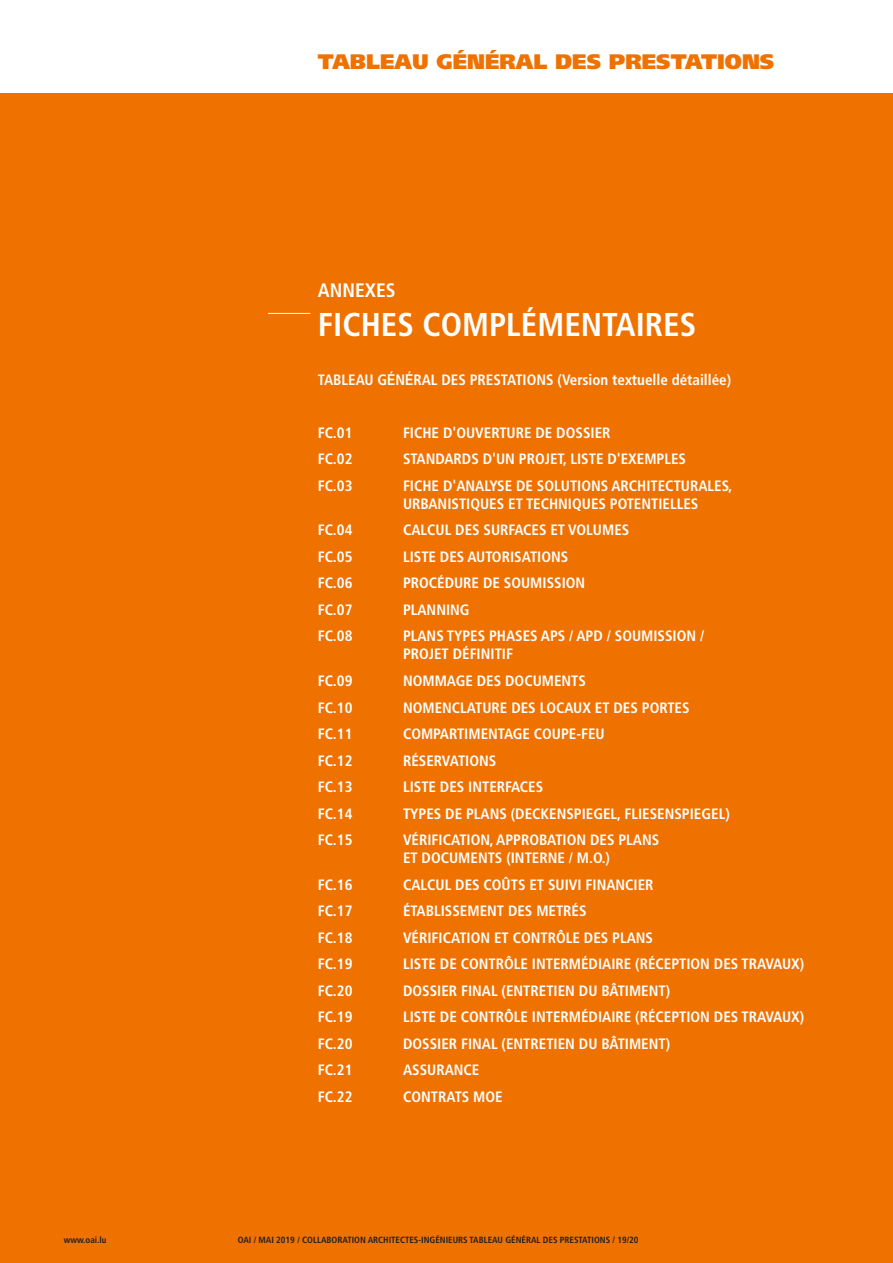
<style>
.page{position:relative;width:893px;height:1263px;background:#fff}
.page>*{position:absolute;margin:0;border:0;box-sizing:border-box;transform-origin:0 0}
.t1{font:700 condensed 33px "Frutiger LT Std";color:#fff}
.t2{font:900 21px "Frutiger LT Std";color:#ef7100}
.t3{font:700 condensed 19.5px "Frutiger LT Std";color:#fff}
.t4{font:700 condensed 15px/18px "Frutiger LT Std";color:#fff}
.t5{font:700 condensed 9px "Frutiger LT Std";color:#231f20}
.s1{font-family:"Arial Narrow";font-stretch:normal}
</style>
<div class="page">
<div style="left:0;top:93px;width:893px;height:1170px;background:#ef7100"></div>
<hr style="left:268px;top:313px;width:42px;height:1px;background:#fff">
<h2 class="t2" style="left:318px;top:49px;width:458px">TABLEAU GÉNÉRAL DES PRESTATIONS</h2>
<h3 class="t3" style="left:318px;top:278px;width:79px">ANNEXES</h3>
<h1 class="t1" style="left:318px;top:305px;width:380px">FICHES COMPLÉMENTAIRES</h1>
<p class="t4" style="left:318px;top:371px;width:415px">TABLEAU G<span class="s1">É</span>N<span class="s1">É</span>RAL DES PRESTATIONS (Version textuelle détaillée)</p>
<p class="t4" style="left:318px;top:424px;width:36px">FC.01</p>
<p class="t4" style="left:403px;top:424px;width:209px">FICHE D'OUVERTURE DE DOSSIER</p>
<p class="t4" style="left:318px;top:450px;width:36px">FC.02</p>
<p class="t4" style="left:403px;top:450px;width:285px">STANDARDS D'UN PROJET, LISTE D'EXEMPLES</p>
<p class="t4" style="left:318px;top:477px;width:36px">FC.03</p>
<p class="t4" style="left:403px;top:477px;width:331px">FICHE D'ANALYSE DE SOLUTIONS ARCHITECTURALES,<br>URBANISTIQUES ET TECHNIQUES POTENTIELLES</p>
<p class="t4" style="left:318px;top:521px;width:36px">FC.04</p>
<p class="t4" style="left:403px;top:521px;width:228px">CALCUL DES SURFACES ET VOLUMES</p>
<p class="t4" style="left:318px;top:548px;width:36px">FC.05</p>
<p class="t4" style="left:403px;top:548px;width:167px">LISTE DES AUTORISATIONS</p>
<p class="t4" style="left:318px;top:574px;width:36px">FC.06</p>
<p class="t4" style="left:403px;top:574px;width:184px">PROCÉDURE DE SOUMISSION</p>
<p class="t4" style="left:318px;top:601px;width:36px">FC.07</p>
<p class="t4" style="left:403px;top:601px;width:68px">PLANNING</p>
<p class="t4" style="left:318px;top:627px;width:36px">FC.08</p>
<p class="t4" style="left:403px;top:627px;width:303px">PLANS TYPES PHASES APS / APD / SOUMISSION /<br>PROJET DÉFINITIF</p>
<p class="t4" style="left:318px;top:672px;width:36px">FC.09</p>
<p class="t4" style="left:403px;top:672px;width:184px">NOMMAGE DES DOCUMENTS</p>
<p class="t4" style="left:318px;top:698px;width:36px">FC.10</p>
<p class="t4" style="left:403px;top:698px;width:288px">NOMENCLATURE DES LOCAUX ET DES PORTES</p>
<p class="t4" style="left:318px;top:725px;width:36px">FC.11</p>
<p class="t4" style="left:403px;top:725px;width:203px">COMPARTIMENTAGE COUPE-FEU</p>
<p class="t4" style="left:318px;top:751px;width:36px">FC.12</p>
<p class="t4" style="left:403px;top:751px;width:95px">RÉSERVATIONS</p>
<p class="t4" style="left:318px;top:778px;width:36px">FC.13</p>
<p class="t4" style="left:403px;top:778px;width:142px">LISTE DES INTERFACES</p>
<p class="t4" style="left:318px;top:804px;width:36px">FC.14</p>
<p class="t4" style="left:403px;top:804px;width:328px">TYPES DE PLANS (DECKENSPIEGEL, FLIESENSPIEGEL)</p>
<p class="t4" style="left:318px;top:831px;width:36px">FC.15</p>
<p class="t4" style="left:403px;top:831px;width:258px">VÉRIFICATION, APPROBATION DES PLANS<br>ET DOCUMENTS (INTERNE / M.O.)</p>
<p class="t4" style="left:318px;top:875px;width:36px">FC.16</p>
<p class="t4" style="left:403px;top:875px;width:252px">CALCUL DES COÛTS ET SUIVI FINANCIER</p>
<p class="t4" style="left:318px;top:902px;width:36px">FC.17</p>
<p class="t4" style="left:403px;top:902px;width:185px">ÉTABLISSEMENT DES METRÉS</p>
<p class="t4" style="left:318px;top:928px;width:36px">FC.18</p>
<p class="t4" style="left:403px;top:928px;width:252px">VÉRIFICATION ET CONTRÔLE DES PLANS</p>
<p class="t4" style="left:318px;top:955px;width:36px">FC.19</p>
<p class="t4" style="left:403px;top:955px;width:403px">LISTE DE CONTRÔLE INTERMÉDIAIRE (RÉCEPTION DES TRAVAUX)</p>
<p class="t4" style="left:318px;top:981px;width:36px">FC.20</p>
<p class="t4" style="left:403px;top:981px;width:269px">DOSSIER FINAL (ENTRETIEN DU BÂTIMENT)</p>
<p class="t4" style="left:318px;top:1008px;width:36px">FC.19</p>
<p class="t4" style="left:403px;top:1008px;width:403px">LISTE DE CONTRÔLE INTERMÉDIAIRE (RÉCEPTION DES TRAVAUX)</p>
<p class="t4" style="left:318px;top:1034px;width:36px">FC.20</p>
<p class="t4" style="left:403px;top:1034px;width:269px">DOSSIER FINAL (ENTRETIEN DU BÂTIMENT)</p>
<p class="t4" style="left:318px;top:1061px;width:36px">FC.21</p>
<p class="t4" style="left:403px;top:1061px;width:78px">ASSURANCE</p>
<p class="t4" style="left:318px;top:1087px;width:36px">FC.22</p>
<p class="t4" style="left:403px;top:1087px;width:101px">CONTRATS MOE</p>
<p class="t5" style="left:64px;top:1234px;width:44px">www.oai.lu</p>
<p class="t5" style="left:238px;top:1234px;width:402px">OAI / MAI 2019 / COLLABORATION ARCHITECTES-INGÉNIEURS TABLEAU GÉNÉRAL DES PRESTATIONS / 19/20</p>
</div>
